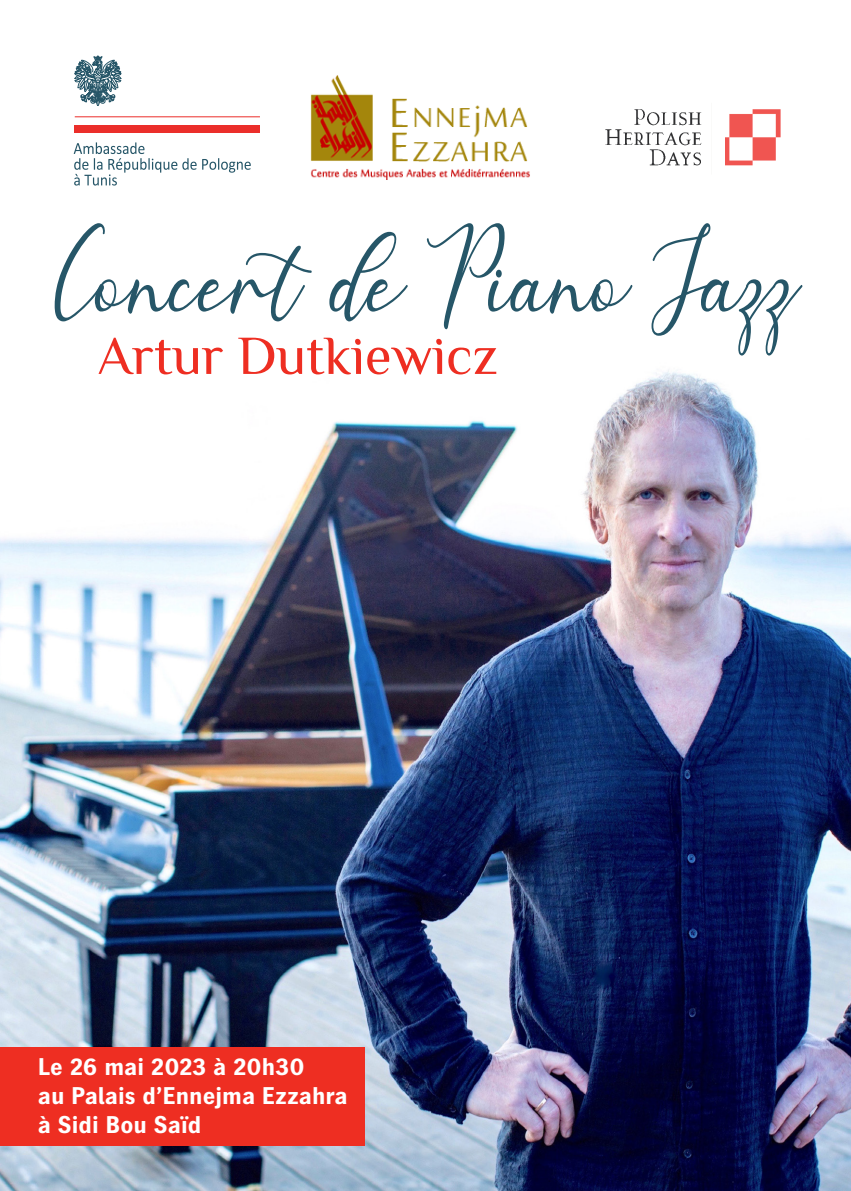
<style>
.page{position:relative;width:851px;height:1191px;background:#fff}
.page>*{position:absolute;margin:0;border:0;box-sizing:border-box;transform-origin:0 0}
.t1{font:104.4px "Thank You";color:#265668;scale:.76 1}
.t2{font:54.8px "Philosopher";color:#ee2e22}
.t3{font:700 24px "Heidelberg Gothic Ml";color:#fff}
</style>
<div class="page">
<img style="left:310px;top:75px;width:220px;height:105px">
<svg style="left:75px;top:56px;width:46px;height:50px"></svg>
<svg style="left:74px;top:142px;width:177px;height:44px"></svg>
<div style="left:75px;top:125px;width:185px;height:7px;background:#eb2e2a"></div>
<hr style="left:75px;top:116px;width:185px;height:1px;background:#eb2e2a">
<img style="left:0;top:370px;width:850px;height:821px">
<div style="left:0;top:1047px;width:365px;height:98px;background:#ee2e22"></div>
<img style="left:605px;top:109px;width:176px;height:57px">
<p class="t1" style="left:51px;top:216px;width:987px">Concert de Piano Jazz</p>
<p class="t2" style="left:97px;top:327px;width:402px">Artur Dutkiewicz</p>
<p class="t3" style="left:38px;top:1053px;width:268px">Le 26 mai 2023 à 20h30</p>
<p class="t3" style="left:38px;top:1082px;width:311px">au Palais d’Ennejma Ezzahra</p>
<p class="t3" style="left:38px;top:1111px;width:165px">à Sidi Bou Saïd</p>
</div>
